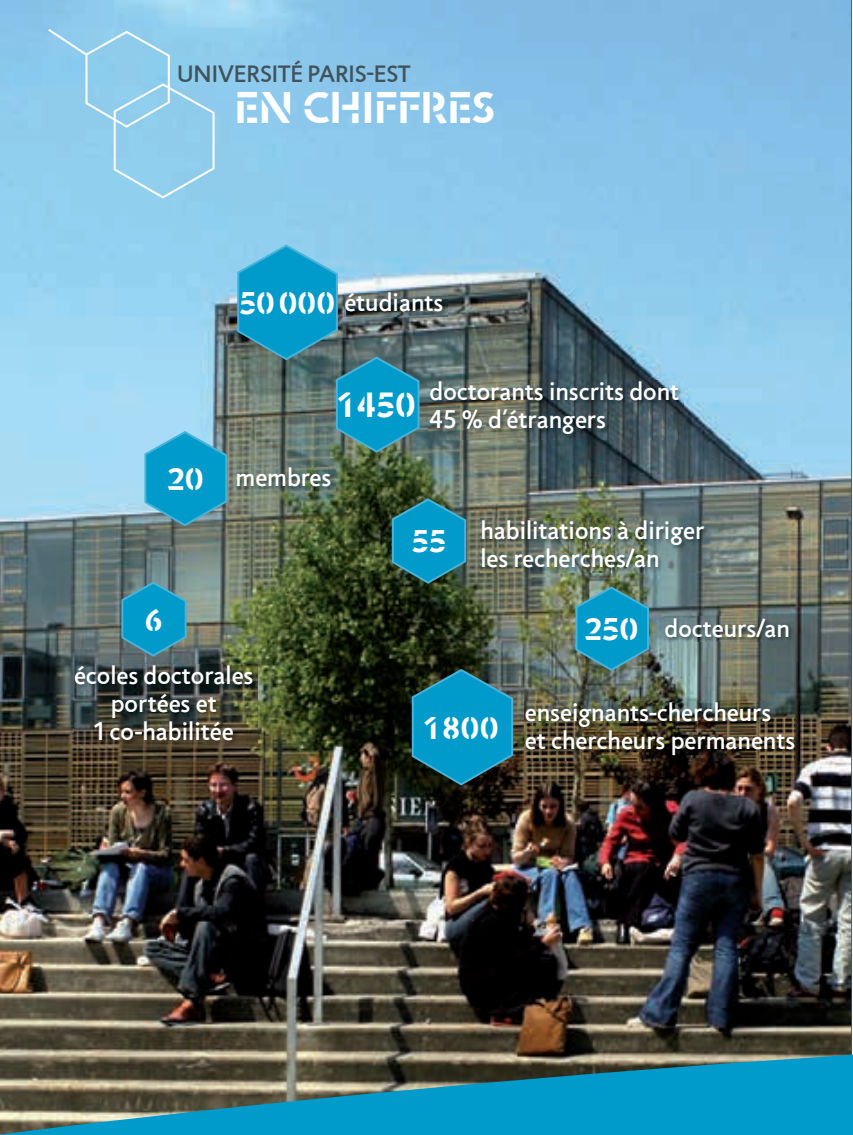
<style>
.page{position:relative;width:853px;height:1135px;background:#fff}
.page>*{position:absolute;margin:0;border:0;box-sizing:border-box;transform-origin:0 0}
.t1{font:700 45.2px "Jigsaw Stencil";color:#fff}
.t2{font:700 35.6px "Jigsaw Stencil";color:#fff}
.t3{font:700 32px "Jigsaw Stencil";letter-spacing:.01em;color:#fff}
.t4{font:500 26px/28px "Jigsaw";color:#fff}
.t5{font:500 24px "Jigsaw";color:#41525c}
</style>
<div class="page">
<img style="left:0;top:0;width:851px;height:1022px">
<img style="left:236px;top:466px;width:99px;height:24px">
<img style="left:428px;top:381px;width:255px;height:59px">
<img style="left:481px;top:519px;width:228px;height:53px">
<img style="left:664px;top:617px;width:129px;height:25px">
<img style="left:524px;top:701px;width:275px;height:59px">
<img style="left:419px;top:291px;width:29px;height:25px">
<img style="left:74px;top:664px;width:184px;height:81px">
<svg style="left:392px;top:498px;width:74px;height:86px;background:#1387a4"></svg>
<svg style="left:121px;top:582px;width:66px;height:75px;background:#2093b5"></svg>
<svg style="left:144px;top:431px;width:83px;height:95px;background:#259ec4"></svg>
<svg style="left:412px;top:669px;width:101px;height:116px;background:#0d80a0"></svg>
<svg style="left:575px;top:586px;width:74px;height:85px;background:#2092af"></svg>
<svg style="left:237px;top:245px;width:182px;height:208px;background:#448da0"></svg>
<div style="left:48px;top:29px;width:166px;height:170px;background:#8fcced"></div>
<svg style="left:0;top:1022px;width:853px;height:113px;background:#3f787e"></svg>
<p class="t5" style="left:177px;top:59px;width:235px">UNIVERSITÉ PARIS-EST</p>
<h1 class="t1" style="left:234px;top:79px;width:262px">EN CHIFFRES</h1>
<p class="t3" style="left:239px;top:282px;width:97px">50000</p>
<p class="t4" style="left:344px;top:288px;width:100px">étudiants</p>
<p class="t3" style="left:167px;top:459px;width:38px">20</p>
<p class="t3" style="left:145px;top:599px;width:19px">6</p>
<h2 class="t2" style="left:338px;top:382px;width:79px">1 450</h2>
<p class="t4" style="left:236px;top:463px;width:97px">membres</p>
<p class="t4" style="left:429px;top:378px;width:251px">doctorants inscrits dont<br>45 % d’étrangers</p>
<p class="t3" style="left:412px;top:521px;width:36px">55</p>
<p class="t4" style="left:480px;top:516px;width:225px">habilitations à diriger les recherches/an</p>
<p class="t3" style="left:584px;top:609px;width:55px">250</p>
<p class="t4" style="left:664px;top:614px;width:127px">docteurs/an</p>
<p class="t4" style="left:74px;top:661px;width:181px;text-align:center">écoles doctorales portées et<br>1 co-habilitée</p>
<p class="t3" style="left:424px;top:707px;width:76px">1 800</p>
<p class="t4" style="left:525px;top:698px;width:272px">enseignants-chercheurs et chercheurs permanents</p>
</div>
